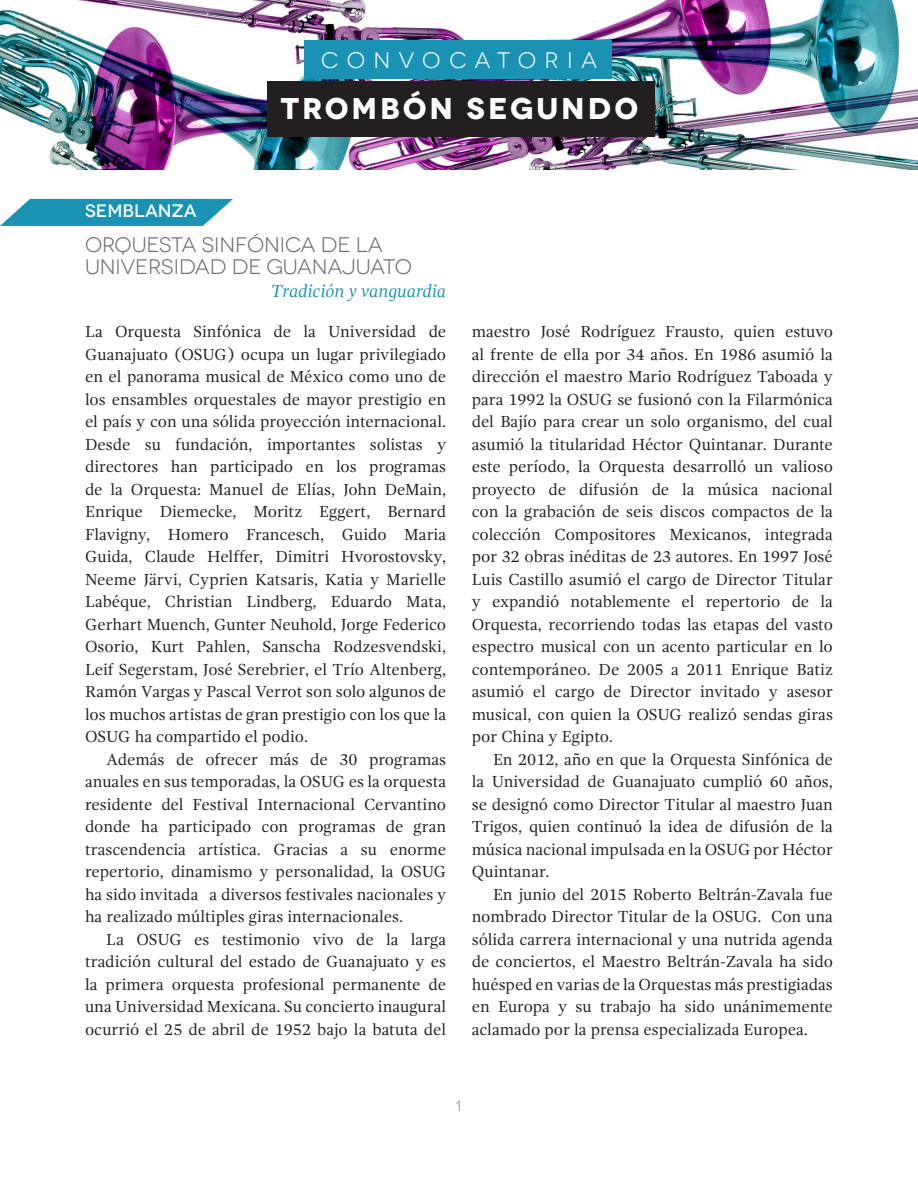
<style>
.page{position:relative;width:918px;height:1188px;background:#fff}
.page>*{position:absolute;margin:0;border:0;box-sizing:border-box;transform-origin:0 0}
.t1{font:700 30px "Novecentowide";letter-spacing:.095em;color:#fff}
.t2{font:22.5px "Novecentowide";letter-spacing:.365em;color:#fff}
.t3{font:21px "Novecentowide";letter-spacing:-.01em;color:#6b6b6e}
.t4{font:italic 18px "Gandhi Serif";color:#1992b3}
.t5{font:500 18px "Novecentowide";color:#fff}
.inicio_de_parrafo{font:16.5px/22.5px "Gandhi Serif";color:#231f20;text-align:justify}
.t6{font:15px "Novecentowide";color:#87898c}
</style>
<div class="page">
<img style="left:0;top:0;width:918px;height:170px">
<div style="left:304px;top:40px;width:308px;height:39px;background:#1992b3"></div>
<div style="left:267px;top:81px;width:388px;height:55px;background:#231f20"></div>
<svg style="left:0;top:199px;width:233px;height:27px;background:#37a0bc"></svg>
<h2 class="t2" style="left:321px;top:47px;width:278px">CONVOCATORIA</h2>
<h1 class="t1" style="left:281px;top:90px;width:359px">TROMBÓN SEGUNDO</h1>
<p class="t5" style="left:85px;top:200px;width:113px">SEMBLANZA</p>
<p class="t3" style="left:85px;top:232px;width:300px">ORQUESTA SINFÓNICA DE LA</p>
<p class="t3" style="left:85px;top:255px;width:328px">UNIVERSIDAD DE GUANAJUATO</p>
<p class="t4" style="left:271px;top:281px;width:177px">Tradición y vanguardia</p>
<p class="inicio_de_parrafo" style="left:85px;top:321px;width:363px">La Orquesta Sinfónica de la Universidad de Guanajuato (OSUG) ocupa un lugar privilegiado en el panorama musical de México como uno de los ensambles orquestales de mayor prestigio en el país y con una sólida proyección internacional.<br>Desde su fundación, importantes solistas y directores han participado en los programas de la Orquesta: Manuel de Elías, John DeMain, Enrique Diemecke, Moritz Eggert, Bernard Flavigny, Homero Francesch, Guido Maria Guida, Claude Helffer, Dimitri Hvorostovsky, Neeme Järvi, Cyprien Katsaris, Katia y Marielle Labéque, Christian Lindberg, Eduardo Mata, Gerhart Muench, Gunter Neuhold, Jorge Federico Osorio, Kurt Pahlen, Sanscha Rodzesvendski, Leif Segerstam, José Serebrier, el Trío Altenberg, Ramón Vargas y Pascal Verrot son solo algunos de los muchos artistas de gran prestigio con los que la OSUG ha compartido el podio.</p>
<p class="inicio_de_parrafo" style="left:85px;top:748px;width:363px;text-indent:21px">Además de ofrecer más de 30 programas anuales en sus temporadas, la OSUG es la orquesta residente del Festival Internacional Cervantino donde ha participado con programas de gran trascendencia artística. Gracias a su enorme repertorio, dinamismo y personalidad, la OSUG ha sido invitada a diversos festivales nacionales y ha realizado múltiples giras internacionales.</p>
<p class="inicio_de_parrafo" style="left:85px;top:928px;width:363px;text-indent:21px">La OSUG es testimonio vivo de la larga tradición cultural del estado de Guanajuato y es la primera orquesta profesional permanente de una Universidad Mexicana. Su concierto inaugural ocurrió el 25 de abril de 1952 bajo la batuta del</p>
<p class="inicio_de_parrafo" style="left:472px;top:321px;width:363px">maestro José Rodríguez Frausto, quien estuvo al frente de ella por 34 años. En 1986 asumió la dirección el maestro Mario Rodríguez Taboada y para 1992 la OSUG se fusionó con la Filarmónica del Bajío para crear un solo organismo, del cual asumió la titularidad Héctor Quintanar. Durante este período, la Orquesta desarrolló un valioso proyecto de difusión de la música nacional con la grabación de seis discos compactos de la colección Compositores Mexicanos, integrada por 32 obras inéditas de 23 autores. En 1997 José Luis Castillo asumió el cargo de Director Titular y expandió notablemente el repertorio de la Orquesta, recorriendo todas las etapas del vasto espectro musical con un acento particular en lo contemporáneo. De 2005 a 2011 Enrique Batiz asumió el cargo de Director invitado y asesor musical, con quien la OSUG realizó sendas giras por China y Egipto.</p>
<p class="inicio_de_parrafo" style="left:472px;top:748px;width:363px;text-indent:21px">En 2012, año en que la Orquesta Sinfónica de la Universidad de Guanajuato cumplió 60 años, se designó como Director Titular al maestro Juan Trigos, quien continuó la idea de difusión de la música nacional impulsada en la OSUG por Héctor Quintanar.</p>
<p class="inicio_de_parrafo" style="left:472px;top:883px;width:363px;text-indent:21px">En junio del 2015 Roberto Beltrán-Zavala fue nombrado Director Titular de la OSUG. Con una sólida carrera internacional y una nutrida agenda de conciertos, el Maestro Beltrán-Zavala ha sido huésped en varias de la Orquestas más prestigiadas en Europa y su trabajo ha sido unánimemente aclamado por la prensa especializada Europea.</p>
<p class="t6" style="left:456px;top:1097px;width:7px">1</p>
</div>
